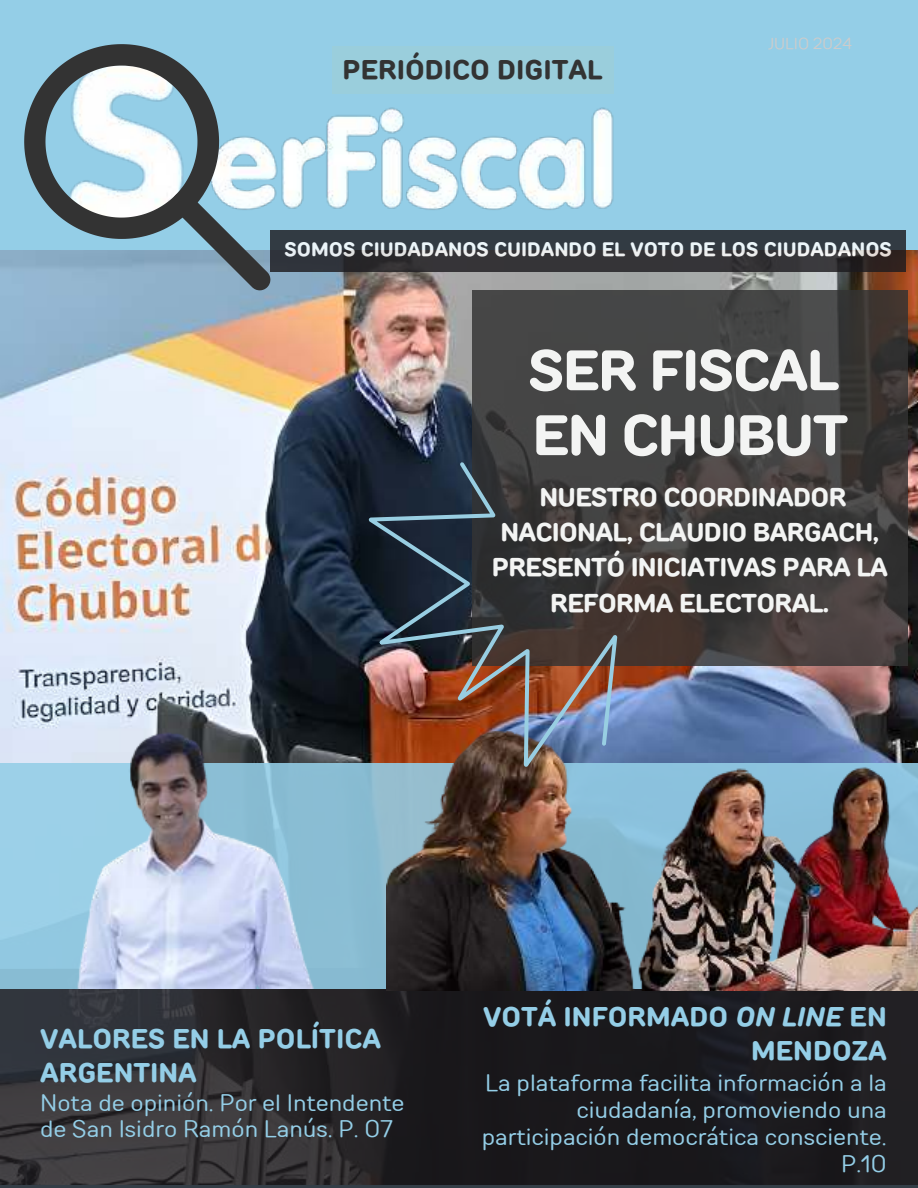
<style>
.page{position:relative;width:918px;height:1188px;background:#94cee7}
.page>*{position:absolute;margin:0;border:0;box-sizing:border-box;transform-origin:0 0}
.t1{font:700 56.85px/64.9px "TT Rounds Neue";letter-spacing:-.025em;color:#f3f4f3}
.t2{font:700 27px/33.8px "TT Rounds Neue";color:#94cee7}
.t3{font:700 27px "TT Rounds Neue";color:#333}
.t4{font:700 25.8px/35.4px "TT Rounds Neue";letter-spacing:-.025em;color:#f3f4f3;text-align:center}
.t5{font:24px/27px "TT Rounds Neue";color:#94cee7}
.t6{font:700 19.5px "TT Rounds Neue";color:#fff}
.t7{font:16.05px "TT Rounds Neue";color:#ccc}
.s1{font-style:italic}
</style>
<div class="page">
<img style="left:0;top:251px;width:918px;height:512px">
<svg style="left:0;top:989px;width:918px;height:199px;background:#242327"></svg>
<img style="left:270px;top:70px;width:344px;height:140px">
<div style="left:0;top:763px;width:918px;height:226px;background:linear-gradient(to bottom,#8fbdd0,#84b9d0)"></div>
<div style="left:332px;top:46px;width:281px;height:48px;background:#9acedc"></div>
<svg style="left:24px;top:44px;width:246px;height:246px"></svg>
<svg style="left:271px;top:230px;width:635px;height:41px;background:#32353b"></svg>
<svg style="left:473px;top:290px;width:435px;height:376px;background:#413e3d"></svg>
<img style="left:386px;top:724px;width:532px;height:267px">
<img style="left:369px;top:462px;width:248px;height:305px">
<img style="left:0;top:731px;width:361px;height:258px">
<p class="t3" style="left:343px;top:52px;width:261px">PERIÓDICO DIGITAL</p>
<p class="t7" style="left:768px;top:33px;width:85px">JULIO 2024</p>
<p class="t6" style="left:285px;top:237px;width:609px">SOMOS CIUDADANOS CUIDANDO EL VOTO DE LOS CIUDADANOS</p>
<h1 class="t1" style="left:528px;top:338px;width:322px">SER FISCAL<br>EN CHUBUT</h1>
<p class="t4" style="left:492px;top:479px;width:398px">NUESTRO COORDINADOR<br>NACIONAL, CLAUDIO BARGACH,<br>PRESENTÓ INICIATIVAS PARA LA<br>REFORMA ELECTORAL.</p>
<p class="t2" style="left:40px;top:1022px;width:342px">VALORES EN LA POLÍTICA<br>ARGENTINA</p>
<p class="t5" style="left:40px;top:1089px;width:366px;line-height:25.8px">Nota de opinión. Por el Intendente de San Isidro Ramón Lanús. P. 07</p>
<p class="t2" style="left:483px;top:1000px;width:405px;text-align:right">VOTÁ INFORMADO <span class="s1">ON LINE</span> EN<br>MENDOZA</p>
<p class="t5" style="left:482px;top:1068px;width:407px;text-align:right">La plataforma facilita información a la ciudadanía, promoviendo una participación democrática consciente.<br>P.10</p>
</div>
